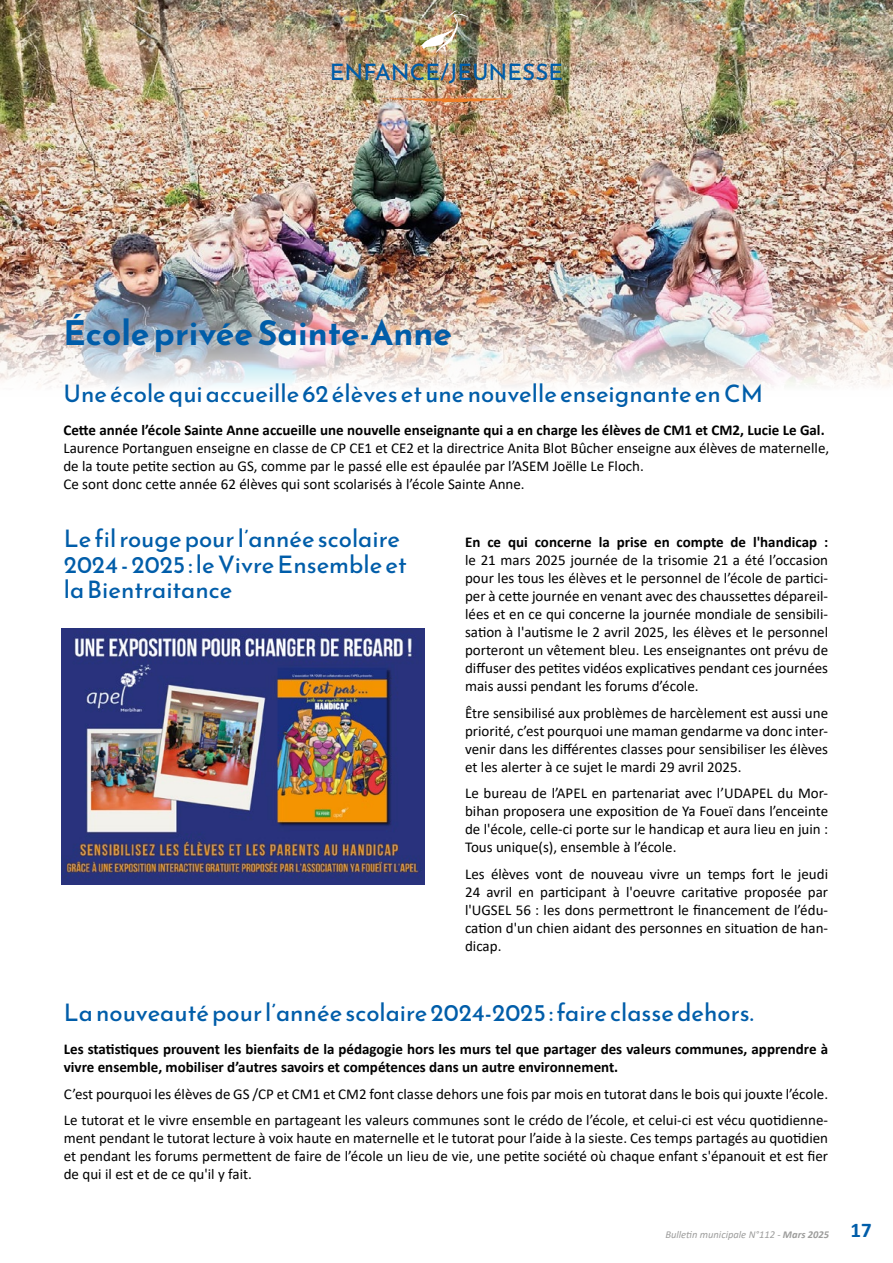
<style>
.page{position:relative;width:893px;height:1263px;background:#fff}
.page>*{position:absolute;margin:0;border:0;box-sizing:border-box;transform-origin:0 0}
.t1{font:700 33.75px "Reem Kufi";color:#005da9}
.t2{font:24px/25.5px "Reem Kufi";color:#005da9}
.t3{font:22.5px "Reem Kufi";color:#005da9}
.t4{font:15px/18px "Calibri";color:#000;text-align:justify}
.t5{font:700 15px/18px "Calibri";color:#000}
.t6{font:italic 10.5px "Calibri";color:#9d9d9c}
.s1{font-weight:700}
.s2{font-weight:700;font-style:normal;font-size:21px;color:#005da9}
</style>
<div class="page">
<img style="left:1px;top:0;width:892px;height:387px">
<img style="left:421px;top:10px;width:48px;height:44px">
<svg style="left:382px;top:98px;width:127px;height:4px"></svg>
<img style="left:62px;top:628px;width:363px;height:257px">
<h3 class="t3" style="left:330px;top:53px;width:235px">ENFANCE/JEUNESSE</h3>
<h1 class="t1" style="left:63px;top:303px;width:390px">École privée Sainte-Anne</h1>
<h2 class="t2" style="left:63px;top:379px;width:701px">Une école qui accueille 62 élèves et une nouvelle enseignante en CM</h2>
<p class="t5" style="left:63px;top:420px;width:763px">Cette année l’école Sainte Anne accueille une nouvelle enseignante qui a en charge les élèves de CM1 et CM2, Lucie Le Gal.</p>
<p class="t4" style="left:63px;top:438px;width:767px;text-align:left">Laurence Portanguen enseigne en classe de CP CE1 et CE2 et la directrice Anita Blot Bûcher enseigne aux élèves de maternelle, de la toute petite section au GS, comme par le passé elle est épaulée par l’ASEM Joëlle Le Floch.<br>Ce sont donc cette année 62 élèves qui sont scolarisés à l’école Sainte Anne.</p>
<h2 class="t2" style="left:64px;top:525px;width:345px">Le fil rouge pour l’année scolaire<br>2024 - 2025 : le Vivre Ensemble et la Bientraitance</h2>
<p class="t5" style="left:465px;top:533px;width:365px">En ce qui concerne la prise en compte de l'handicap :</p>
<p class="t4" style="left:465px;top:551px;width:365px">le 21 mars 2025 journée de la trisomie 21 a été l’occasion pour les tous les élèves et le personnel de l’école de partici&shy;per à cette journée en venant avec des chaussettes dépareil&shy;lées et en ce qui concerne la journée mondiale de sensibili&shy;sation à l'autisme le 2 avril 2025, les élèves et le personnel porteront un vêtement bleu. Les enseignantes ont prévu de diffuser des petites vidéos explicatives pendant ces journées mais aussi pendant les forums d’école.</p>
<p class="t4" style="left:465px;top:703px;width:365px">Être sensibilisé aux problèmes de harcèlement est aussi une priorité, c’est pourquoi une maman gendarme va donc inter&shy;venir dans les différentes classes pour sensibiliser les élèves et les alerter à ce sujet le mardi 29 avril 2025.</p>
<p class="t4" style="left:465px;top:784px;width:365px">Le bureau de l’APEL en partenariat avec l’UDAPEL du Mor&shy;bihan proposera une exposition de Ya Foueï dans l’enceinte de l'école, celle-ci porte sur le handicap et aura lieu en juin :<br>Tous unique(s), ensemble à l’école.</p>
<p class="t4" style="left:465px;top:864px;width:365px">Les élèves vont de nouveau vivre un temps fort le jeudi 24 avril en participant à l'oeuvre caritative proposée par l'UGSEL 56 : les dons permettront le financement de l’édu&shy;cation d'un chien aidant des personnes en situation de han&shy;dicap.</p>
<h2 class="t2" style="left:64px;top:999px;width:691px">La nouveauté pour l’année scolaire 2024-2025 : faire classe dehors.</h2>
<p class="t5" style="left:64px;top:1040px;width:766px">Les statistiques prouvent les bienfaits de la pédagogie hors les murs tel que partager des valeurs communes, apprendre à vivre ensemble, mobiliser d’autres savoirs et compétences dans un autre environnement.</p>
<p class="t4" style="left:64px;top:1080px;width:766px;line-height:26.5px">C’est pourquoi les élèves de GS /CP et CM1 et CM2 font classe dehors une fois par mois en tutorat dans le bois qui jouxte l’école.<br>Le tutorat et le vivre ensemble en partageant les valeurs communes sont le crédo de l’école, et celui-ci est vécu quotidienne-</p>
<p class="t4" style="left:64px;top:1129px;width:766px">ment pendant le tutorat lecture à voix haute en maternelle et le tutorat pour l’aide à la sieste. Ces temps partagés au quotidien et pendant les forums permettent de faire de l’école un lieu de vie, une petite société où chaque enfant s'épanouit et est fier de qui il est et de ce qu'il y fait.</p>
<p class="t6" style="left:665px;top:1227px;width:208px">Bulletin municipale N°112 - <span class="s1">Mars 2025</span> <span class="s2">17</span></p>
</div>
